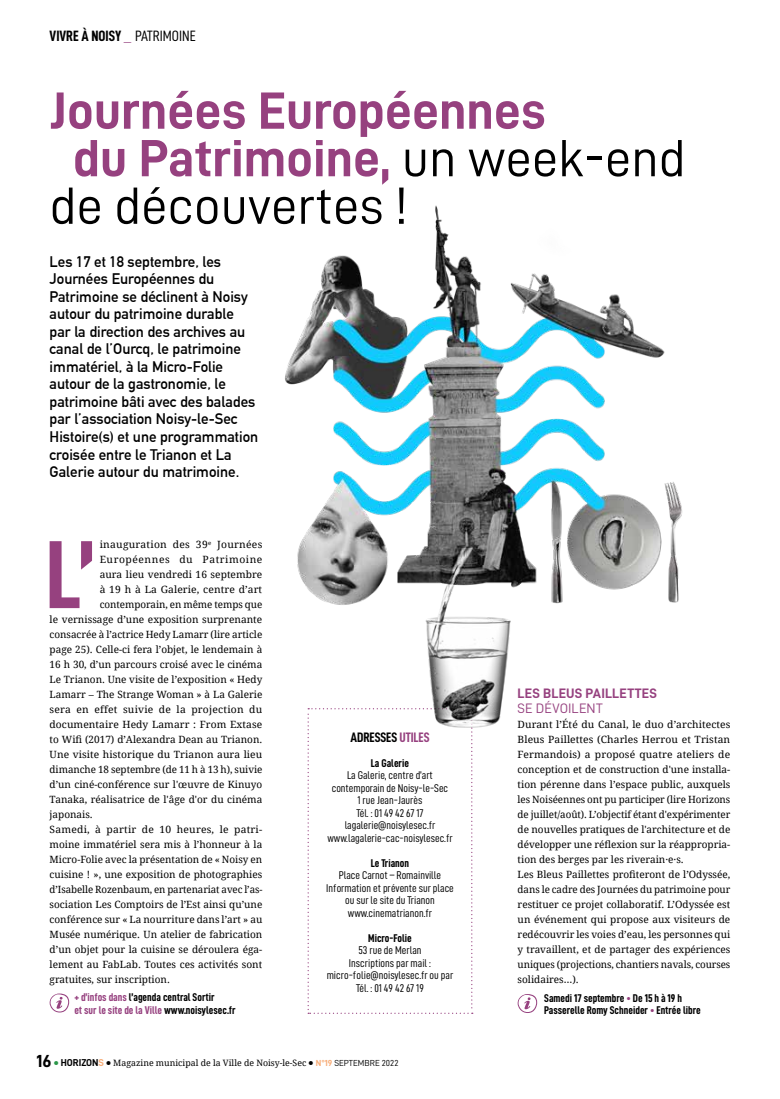
<style>
.page{position:relative;width:780px;height:1099px;background:#fff}
.page>*{position:absolute;margin:0;border:0;box-sizing:border-box;transform-origin:0 0}
.t1{font:97px "D DIN Condensed Bold";color:#96417f}
.t2{font:52.5px/47.5px "D DIN Bold";color:#96417f}
.t3{font:52.5px "D DIN";color:#000}
.t4{font:700 15px/17.5px "DIN Alternate";color:#000}
.t5{font:15px "D DIN Condensed Bold";color:#000}
.t6{font:13.75px "D DIN Bold";letter-spacing:.015em;color:#96417f}
.t7{font:13.75px "D DIN Condensed Bold";letter-spacing:-.005em;color:#000}
.t8{font:13.75px "D DIN";letter-spacing:.005em;color:#96417f}
.t9{font:11.25px/12.5px "D DIN Condensed";color:#000;text-align:center}
.t10{font:11.25px/12.5px "D DIN Condensed Bold";color:#000}
.t11{font:10px/15px "Droid Serif";color:#000}
.t12{font:10px "Droid Serif";letter-spacing:.02em;color:#000}
.t13{font:10px "Droid Serif";letter-spacing:.025em;color:#000}
.t14{font:10px "Droid Serif";letter-spacing:.055em;color:#000}
.t15{font:8.75px "Droid Serif";color:#000}
.s1{font-family:"DIN Alternate";font-weight:700;color:#96417f}
.s2{font-family:"D DIN Condensed"}
.s3{font-family:"D DIN";color:#000}
.s4{color:#96417f}
.s5{font-family:"D DIN Bold";font-size:17.5px}
.s6{font-family:"DIN Alternate";font-weight:700;font-size:11.25px;color:#2b9749}
.s7{font-family:"D DIN Bold";font-size:10px}
.s8{font-family:"D DIN Bold";font-size:10px;color:#f7ad79}
.s9{font-family:"DIN Alternate";font-weight:700;font-size:11.25px}
.s10{font-family:"D DIN Bold";color:#f7ad79}
.s11{font-family:"D DIN"}
</style>
<div class="page">
<svg style="left:307px;top:737px;width:166px;height:276px"></svg>
<svg style="left:50px;top:993px;width:19px;height:19px"></svg>
<svg style="left:517px;top:994px;width:20px;height:18px"></svg>
<img style="left:285px;top:205px;width:398px;height:532px">
<h3 class="t5" style="left:50px;top:27px;width:148px">VIVRE À NOISY <span class="s1">_</span> <span class="s2">PATRIMOINE</span></h3>
<h2 class="t2" style="left:73px;top:86px;width:614px;text-indent:-23px">Journées Européennes<br>du Patrimoine, <span class="s3">un week-end</span></h2>
<h2 class="t3" style="left:50px;top:177px;width:359px">de découvertes !</h2>
<p class="t4" style="left:50px;top:252px;width:210px">Les 17 et 18 septembre, les<br>Journées Européennes du<br>Patrimoine se déclinent à Noisy autour du patrimoine durable par la direction des archives au canal de l’Ourcq, le patrimoine immatériel, à la Micro-Folie autour de la gastronomie, le patrimoine bâti avec des balades par l’association Noisy-le-Sec<br>Histoire(s) et une programmation croisée entre le Trianon et La<br>Galerie autour du matrimoine.</p>
<h1 class="t1" style="left:46px;top:521px;width:51px">L’</h1>
<p class="t13" style="left:100px;top:537px;width:164px">inauguration des 39<sup>e</sup> Journées</p>
<p class="t14" style="left:100px;top:552px;width:164px">Européennes du Patrimoine</p>
<p class="t11" style="left:100px;top:566px;width:164px">aura lieu vendredi 16 septembre</p>
<p class="t11" style="left:100px;top:581px;width:164px">à 19 h à La Galerie, centre d’art</p>
<p class="t11" style="left:100px;top:596px;width:164px">contemporain, en même temps que</p>
<p class="t11" style="left:50px;top:611px;width:214px">le vernissage d’une exposition surprenante</p>
<p class="t11" style="left:50px;top:626px;width:214px">consacrée à l’actrice Hedy Lamarr (lire article</p>
<p class="t11" style="left:50px;top:641px;width:214px">page 25). Celle-ci fera l’objet, le lendemain à</p>
<p class="t11" style="left:50px;top:656px;width:214px">16 h 30, d’un parcours croisé avec le cinéma</p>
<p class="t11" style="left:50px;top:671px;width:214px">Le Trianon. Une visite de l’exposition « Hedy</p>
<p class="t11" style="left:50px;top:686px;width:214px">Lamarr – The Strange Woman » à La Galerie</p>
<p class="t12" style="left:50px;top:702px;width:214px">sera en effet suivie de la projection du</p>
<p class="t11" style="left:50px;top:716px;width:214px">documentaire Hedy Lamarr : From Extase</p>
<p class="t11" style="left:50px;top:731px;width:214px">to Wifi (2017) d’Alexandra Dean au Trianon.</p>
<p class="t11" style="left:50px;top:746px;width:214px">Une visite historique du Trianon aura lieu</p>
<p class="t11" style="left:50px;top:761px;width:214px">dimanche 18 septembre (de 11 h à 13 h), suivie</p>
<p class="t11" style="left:50px;top:776px;width:214px">d’un ciné-conférence sur l'œuvre de Kinuyo</p>
<p class="t11" style="left:50px;top:791px;width:214px">Tanaka, réalisatrice de l'âge d'or du cinéma</p>
<p class="t11" style="left:50px;top:806px;width:45px">japonais.</p>
<p class="t12" style="left:50px;top:822px;width:214px">Samedi, à partir de 10 heures, le patri-</p>
<p class="t11" style="left:50px;top:836px;width:214px">moine immatériel sera mis à l’honneur à la</p>
<p class="t11" style="left:50px;top:851px;width:214px">Micro-Folie avec la présentation de « Noisy en</p>
<p class="t11" style="left:50px;top:866px;width:214px">cuisine ! », une exposition de photographies</p>
<p class="t11" style="left:50px;top:881px;width:214px">d’Isabelle Rozenbaum, en partenariat avec l’as-</p>
<p class="t11" style="left:50px;top:896px;width:214px">sociation Les Comptoirs de l’Est ainsi qu’une</p>
<p class="t11" style="left:50px;top:911px;width:214px">conférence sur « La nourriture dans l’art » au</p>
<p class="t11" style="left:50px;top:926px;width:214px">Musée numérique. Un atelier de fabrication</p>
<p class="t11" style="left:50px;top:941px;width:214px">d’un objet pour la cuisine se déroulera éga-</p>
<p class="t11" style="left:50px;top:956px;width:214px">lement au FabLab. Toutes ces activités sont</p>
<p class="t11" style="left:50px;top:971px;width:122px">gratuites, sur inscription.</p>
<h3 class="t6" style="left:517px;top:685px;width:141px">LES BLEUS PAILLETTES</h3>
<h3 class="t8" style="left:517px;top:701px;width:87px">SE DÉVOILENT</h3>
<p class="t11" style="left:517px;top:716px;width:214px">Durant l’Été du Canal, le duo d’architectes Bleus Paillettes (Charles Herrou et Tristan Fermandois) a proposé quatre ateliers de conception et de construction d'une installa&shy;tion pérenne dans l’espace public, auxquels les Noiséennes ont pu participer (lire Horizons de juillet/août). L’objectif étant d'expérimenter de nouvelles pratiques de l'architecture et de développer une réflexion sur la réappropria&shy;tion des berges par les riverain·e·s.<br>Les Bleus Paillettes profiteront de l’Odyssée, dans le cadre des Journées du patrimoine pour restituer ce projet collaboratif. L’Odyssée est un événement qui propose aux visiteurs de redécouvrir les voies d’eau, les personnes qui y travaillent, et de partager des expériences uniques (projections, chantiers navals, courses solidaires…).</p>
<h3 class="t7" style="left:350px;top:729px;width:81px">ADRESSES <span class="s4">UTILES</span></h3>
<p class="t10" style="left:371px;top:756px;width:40px">La Galerie</p>
<p class="t9" style="left:327px;top:769px;width:127px">La Galerie, centre d’art contemporain de Noisy-le-Sec<br>1 rue Jean-Jaurès<br>Tél. : 01 49 42 67 17 lagalerie@noisylesec.fr www.lagalerie-cac-noisylesec.fr</p>
<p class="t10" style="left:371px;top:856px;width:40px">Le Trianon</p>
<p class="t9" style="left:326px;top:869px;width:129px">Place Carnot – Romainville<br>Information et prévente sur place ou sur le site du Trianon www.cinematrianon.fr</p>
<p class="t10" style="left:368px;top:931px;width:45px">Micro-Folie</p>
<p class="t9" style="left:327px;top:944px;width:128px">53 rue de Merlan<br>Inscriptions par mail : micro-folie@noisylesec.fr ou par<br>Tél. : 01 49 42 67 19</p>
<p class="t10" style="left:74px;top:990px;width:163px"><span class="s4">+ d’infos dans</span> l’agenda central Sortir<br><span class="s4">et sur le site de la Ville</span> www.noisylesec.fr</p>
<p class="t10" style="left:544px;top:991px;width:158px">Samedi 17 septembre <span class="s4">•</span> De 15 h à 19 h<br>Passerelle Romy Schneider <span class="s4">•</span> Entrée libre</p>
<p class="t15" style="left:36px;top:1056px;width:363px"><span class="s5">16</span> <span class="s6">•</span> <span class="s7">HORIZON</span><span class="s8">S</span> <span class="s9">•</span> Magazine municipal de la Ville de Noisy-le-Sec <span class="s9">•</span> <span class="s10">N°19</span> <span class="s11">SEPTEMBRE 2022</span></p>
</div>
